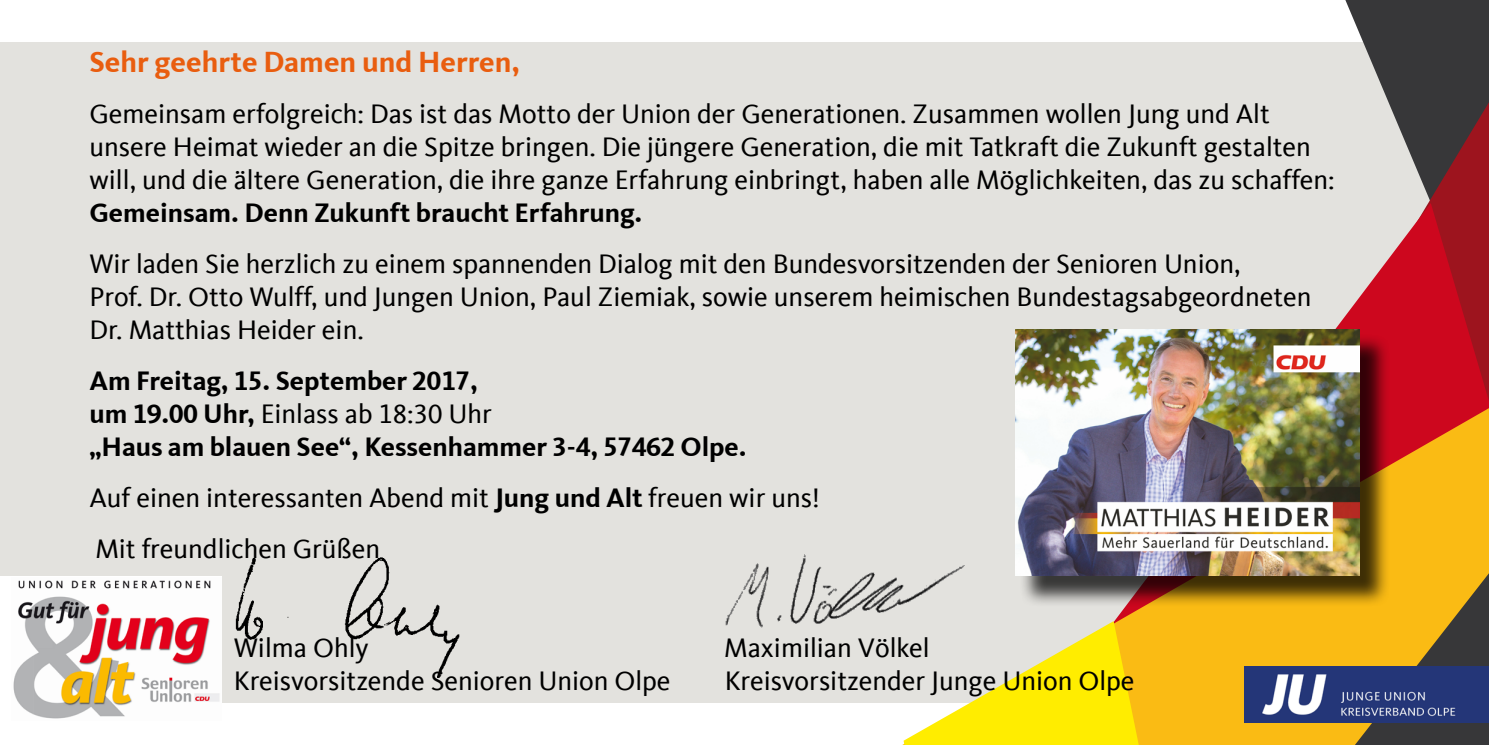
<style>
.page{position:relative;width:1489px;height:745px;background:#fff}
.page>*{position:absolute;margin:0;border:0;box-sizing:border-box;transform-origin:0 0}
.t1{font:700 30px "CDU Kievit Tab";color:#e95d0f}
.t2{font:27.5px/33px "CDU Kievit Tab";color:#000}
.t3{font:700 27.5px/33px "CDU Kievit Tab";color:#000}
.s1{font-weight:400}
.s2{font-weight:700}
</style>
<div class="page">
<div style="left:0;top:42px;width:1488px;height:660px;background:#e3e2de"></div>
<svg style="left:1345px;top:0;width:143px;height:102px;background:#525153"></svg>
<img style="left:235px;top:557px;width:225px;height:119px">
<img style="left:725px;top:554px;width:177px;height:74px">
<svg style="left:1388px;top:102px;width:100px;height:101px"></svg>
<svg style="left:1335px;top:203px;width:153px;height:205px;fill:#cd071e"></svg>
<svg style="left:902px;top:408px;width:586px;height:336px;fill:#fabb14"></svg>
<svg style="left:903px;top:620px;width:235px;height:124px"></svg>
<svg style="left:1354px;top:573px;width:134px;height:171px;background:#a78324"></svg>
<img style="left:1244px;top:666px;width:244px;height:56px">
<div style="left:0;top:575px;width:222px;height:144px;background:#fff"></div>
<img style="left:13px;top:580px;width:207px;height:139px">
<div style="left:1019px;top:333px;width:371px;height:273px;background:#000;opacity:.75"></div>
<img style="left:1015px;top:329px;width:343px;height:246px">
<p class="t1" style="left:89px;top:44px;width:432px">Sehr geehrte Damen und Herren,</p>
<p class="t2" style="left:89px;top:97px;width:1246px">Gemeinsam erfolgreich: Das ist das Motto der U nion der Generationen. Zusammen wollen Jung und Alt unsere Heimat wieder an die Spitze bringen. Die jüngere Generation, die mit Tatkraft die Zukunft gestalten will, und die ältere Generation, die ihre ganze Erfahrung einbringt, haben alle Möglichkeiten, das zu schaffen:</p>
<p class="t3" style="left:89px;top:196px;width:554px">Gemeinsam. Denn Zukunft braucht Erfahrung.</p>
<p class="t2" style="left:89px;top:247px;width:1223px">Wir laden Sie herzlich zu einem spannenden Dialog mit den Bundesvorsitzenden der Senioren U nion,<br>Prof. Dr. Otto Wulff, und Jungen U nion, Paul Ziemiak, sowie unserem heimischen Bundestagsabgeordneten<br>Dr. Matthias Heider ein.</p>
<p class="t3" style="left:89px;top:364px;width:658px">Am Freitag, 15. September 2017,<br>um 19.00 Uhr, <span class="s1">Einlass ab 18:30 U hr<br></span>„Haus am blauen See“, Kessenhammer 3-4, 57462 Olpe.</p>
<p class="t2" style="left:89px;top:472px;width:732px;line-height:51px">Auf einen interessanten Abend mit <span class="s2">Jung und Alt</span> freuen wir uns!<br>Mit freundlichen Grüßen</p>
<p class="t2" style="left:234px;top:631px;width:136px">Wilma Ohly</p>
<p class="t2" style="left:724px;top:631px;width:207px">Maximilian Völkel</p>
<p class="t2" style="left:234px;top:664px;width:438px">Kreisvorsitzende Senioren U nion Olpe</p>
<p class="t2" style="left:724px;top:664px;width:411px">Kreisvorsitzender Junge U nion Olpe</p>
</div>
